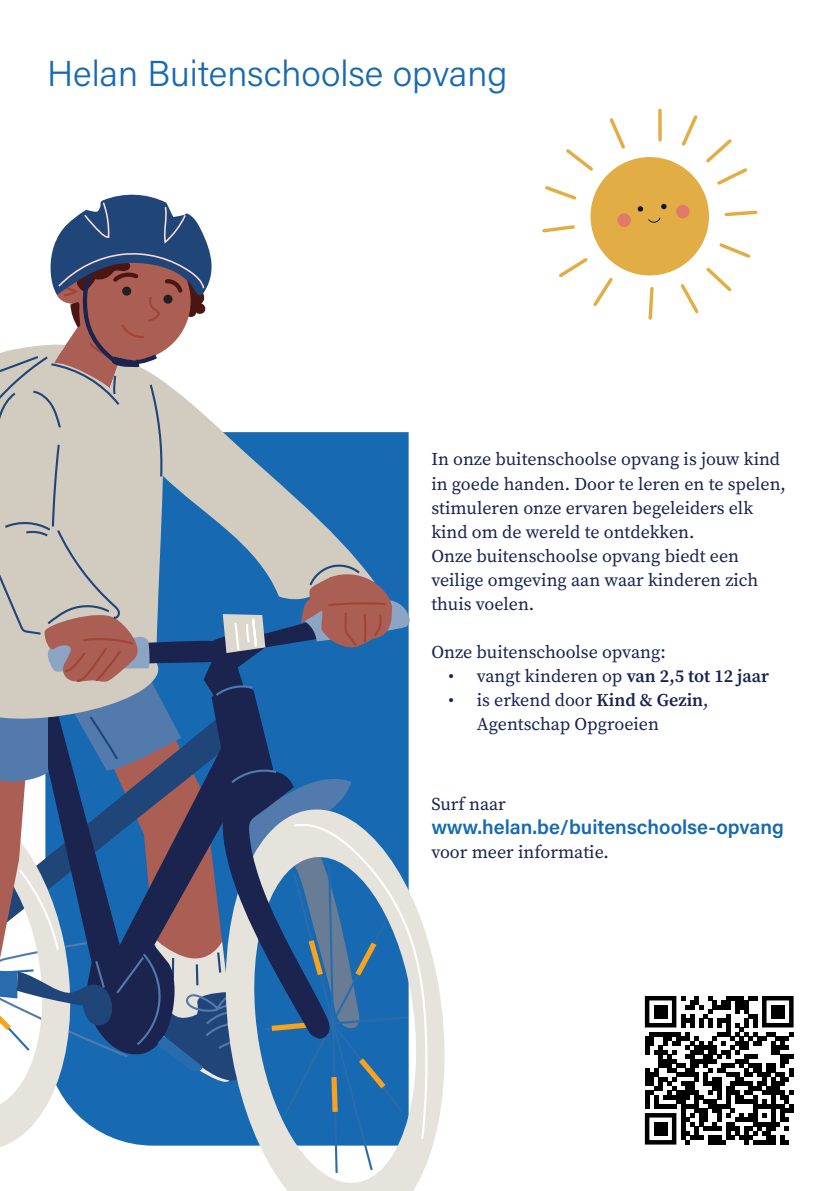
<style>
.page{position:relative;width:840px;height:1191px;background:#fff}
.page>*{position:absolute;margin:0;border:0;box-sizing:border-box;transform-origin:0 0}
.t1{font:300 36px "Acumin Pro";color:#176ab1}
.t2{font:600 20px "Acumin Pro";color:#176ab1}
.t3{font:18px/24px "Source Serif Pro";color:#162351}
.s1{font-weight:600}
</style>
<div class="page">
<svg style="left:283px;top:942px;width:162px;height:249px;fill:#e6e3dd"></svg>
<svg style="left:412px;top:898px;width:16px;height:242px"></svg>
<svg style="left:0;top:194px;width:412px;height:991px"></svg>
<div style="left:590px;top:157px;width:118px;height:118px;background:#e2ad45;border-radius:50%"></div>
<svg style="left:724px;top:210px;width:33px;height:7px"></svg>
<svg style="left:677px;top:240px;width:74px;height:74px"></svg>
<svg style="left:648px;top:286px;width:6px;height:34px"></svg>
<svg style="left:559px;top:255px;width:56px;height:52px"></svg>
<svg style="left:542px;top:225px;width:33px;height:8px"></svg>
<svg style="left:545px;top:186px;width:32px;height:14px"></svg>
<svg style="left:566px;top:149px;width:27px;height:22px"></svg>
<svg style="left:609px;top:118px;width:16px;height:31px"></svg>
<svg style="left:658px;top:110px;width:3px;height:30px"></svg>
<svg style="left:678px;top:115px;width:70px;height:73px"></svg>
<svg style="left:637px;top:204px;width:29px;height:18px"></svg>
<div style="left:617px;top:213px;width:13px;height:14px;background:#e17a67;border-radius:50%"></div>
<div style="left:675px;top:205px;width:14px;height:13px;background:#e17a67;border-radius:50%"></div>
<svg style="left:644px;top:996px;width:149px;height:148px"></svg>
<div style="left:653px;top:1005px;width:14px;height:13px;background:#000"></div>
<div style="left:770px;top:1005px;width:14px;height:13px;background:#000"></div>
<div style="left:653px;top:1122px;width:14px;height:13px;background:#000"></div>
<p class="t1" style="left:47px;top:49px;width:462px">Helan Buitenschoolse opvang</p>
<p class="t3" style="left:431px;top:447px;width:356px">In onze buitenschoolse opvang is jouw kind in goede handen. Door te leren en te spelen, stimuleren onze ervaren begeleiders elk kind om de wereld te ontdekken.<br>Onze buitenschoolse opvang biedt een veilige omgeving aan waar kinderen zich thuis voelen.</p>
<p class="t3" style="left:431px;top:639px;width:236px">Onze buitenschoolse opvang:</p>
<p class="t3" style="left:448px;top:663px;width:322px">• vangt kinderen op <span class="s1">van 2,5 tot 12 jaar</span></p>
<p class="t3" style="left:476px;top:687px;width:233px;text-indent:-28px">• is erkend door <span class="s1">Kind &amp; Gezin</span>,<br>Agentschap Opgroeien</p>
<p class="t3" style="left:431px;top:791px;width:76px">Surf naar</p>
<p class="t2" style="left:431px;top:812px;width:354px">www.helan.be/buitenschoolse-opvang</p>
<p class="t3" style="left:431px;top:839px;width:179px">voor meer informatie.</p>
</div>
